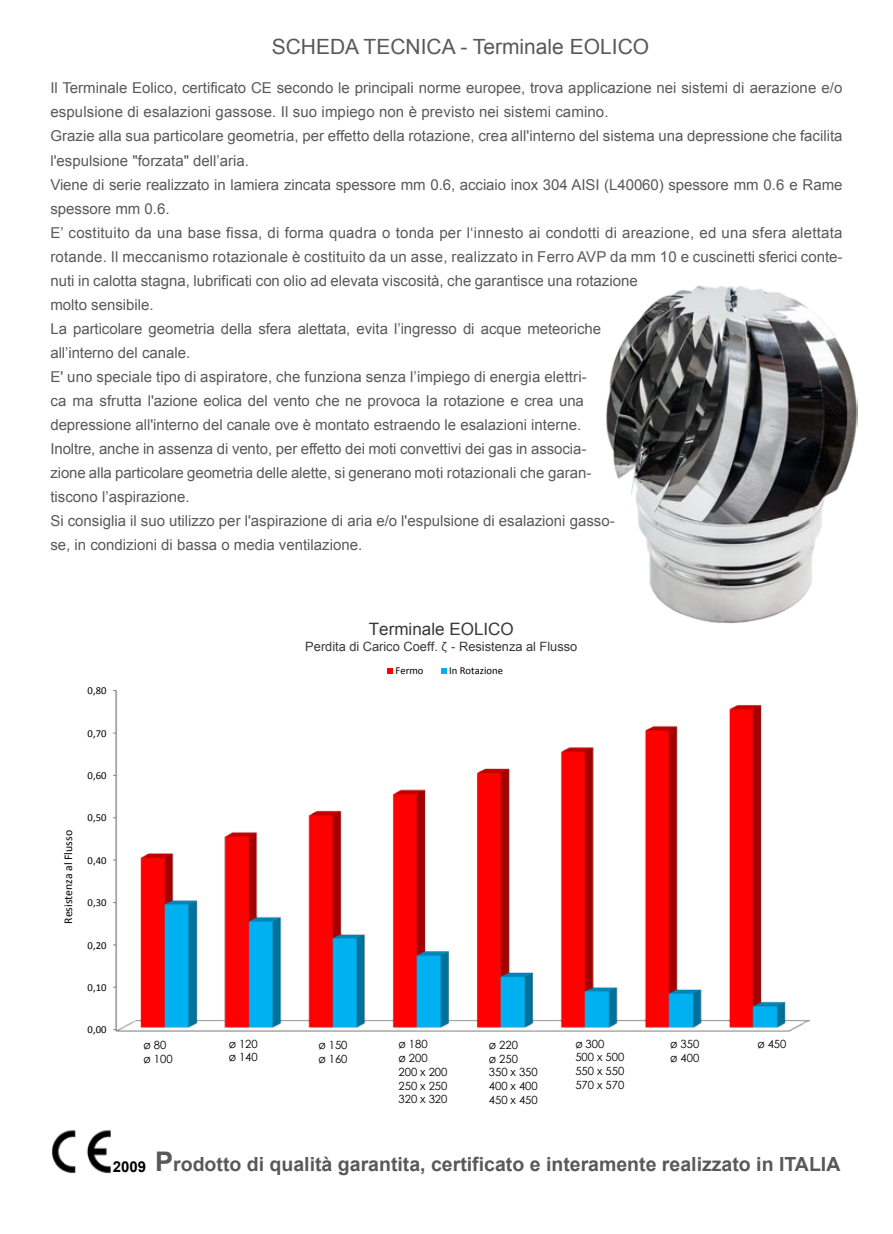
<style>
.page{position:relative;width:893px;height:1234px;background:#fff}
.page>*{position:absolute;margin:0;border:0;box-sizing:border-box;transform-origin:0 0}
.t1{font:21px "Arial";color:#595959}
.t2{font:700 19.5px "Arial";color:#595959}
.t3{font:17.1px "Arial";color:#3b3838}
.t4{font:15px/24px "Arial";color:#595959}
.t5{font:12.9px "Arial";color:#3b3838}
.t6{font:11.85px "Calibri";color:#000}
.t7{font:11.25px/13.8px "Century Gothic";color:#000}
.t8{font:10.65px "Calibri";color:#000}
.s1{font-size:15px;color:#000}
.s2{font-size:27px}
</style>
<div class="page">
<img style="left:115px;top:691px;width:696px;height:340px">
<svg style="left:387px;top:668px;width:6px;height:6px"></svg>
<svg style="left:441px;top:668px;width:6px;height:6px"></svg>
<img style="left:606px;top:285px;width:251px;height:338px">
<img style="left:51px;top:1130px;width:60px;height:44px">
<h1 class="t1" style="left:272px;top:35px;width:379px">SCHEDA TECNICA - Terminale EOLICO</h1>
<p class="t4" style="left:50px;top:76px;width:793px">Il Terminale Eolico, certificato CE secondo le principali norme europee, trova applicazione nei sistemi di aerazione e/o espulsione di esalazioni gassose. Il suo impiego non è previsto nei sistemi camino.<br>Grazie alla sua particolare geometria, per effetto della rotazione, crea all'interno del sistema una depressione che facilita l'espulsione "forzata" dell’aria.<br>Viene di serie realizzato in lamiera zincata spessore mm 0.6, acciaio inox 304 AISI (L40060) spessore mm 0.6 e Rame spessore mm 0.6.<br>E’ costituito da una base fissa, di forma quadra o tonda per l‘innesto ai condotti di areazione, ed una sfera alettata rotande. Il meccanismo rotazionale è costituito da un asse, realizzato in Ferro AVP da mm 10 e cuscinetti sferici conte&shy;nuti in calotta stagna, lubrificati con olio ad elevata viscosità, che garantisce una rotazione<br>molto sensibile.<br>La particolare geometria della sfera alettata, evita l’ingresso di acque meteoriche<br>all’interno del canale.<br>E' uno speciale tipo di aspiratore, che funziona senza l’impiego di energia elettri-<br>ca ma sfrutta l'azione eolica del vento che ne provoca la rotazione e crea una<br>depressione all'interno del canale ove è montato estraendo le esalazioni interne.<br>Inoltre, anche in assenza di vento, per effetto dei moti convettivi dei gas in associa-<br>zione alla particolare geometria delle alette, si generano moti rotazionali che garan-<br>tiscono l’aspirazione.<br>Si consiglia il suo utilizzo per l'aspirazione di aria e/o l'espulsione di esalazioni gasso-<br>se, in condizioni di bassa o media ventilazione.</p>
<p class="t3" style="left:369px;top:619px;width:147px">Terminale EOLICO</p>
<p class="t5" style="left:305px;top:639px;width:274px">Perdita di Carico Coeff. - Resistenza al Flusso</p>
<p class="t6" style="left:61px;top:923px;width:95px;rotate:-90deg">Resistenza al Flusso</p>
<p class="t8" style="left:88px;top:684px;width:20px">0,80</p>
<p class="t8" style="left:88px;top:726px;width:20px">0,70</p>
<p class="t8" style="left:88px;top:768px;width:20px">0,60</p>
<p class="t8" style="left:88px;top:811px;width:20px">0,50</p>
<p class="t8" style="left:88px;top:853px;width:20px">0,40</p>
<p class="t8" style="left:88px;top:896px;width:20px">0,30</p>
<p class="t8" style="left:88px;top:938px;width:20px">0,20</p>
<p class="t8" style="left:88px;top:980px;width:20px">0,10</p>
<p class="t8" style="left:88px;top:1023px;width:20px">0,00</p>
<p class="t8" style="left:395px;top:664px;width:29px">Fermo</p>
<p class="t8" style="left:449px;top:664px;width:55px">In Rotazione</p>
<p class="t7" style="left:144px;top:1037px;width:31px">ø 80 ø 100</p>
<p class="t7" style="left:489px;top:1037px;width:50px">ø 220<br>ø 250<br>350 x 350<br>400 x 400<br>450 x 450</p>
<p class="t7" style="left:575px;top:1036px;width:50px">ø 300<br>500 x 500<br>550 x 550<br>570 x 570</p>
<p class="t7" style="left:670px;top:1036px;width:31px">ø 350 ø 400</p>
<p class="t7" style="left:757px;top:1036px;width:31px">ø 450</p>
<p class="t7" style="left:229px;top:1036px;width:31px">ø 120 ø 140</p>
<p class="t7" style="left:398px;top:1036px;width:50px">ø 180<br>ø 200<br>200 x 200<br>250 x 250<br>320 x 320</p>
<p class="t7" style="left:318px;top:1037px;width:31px">ø 150 ø 160</p>
<h2 class="t2" style="left:113px;top:1153px;width:729px"><span class="s1">2009</span> <span class="s2">P</span>rodotto di qualità garantita, certificato e interamente realizzato in ITALIA</h2>
</div>
